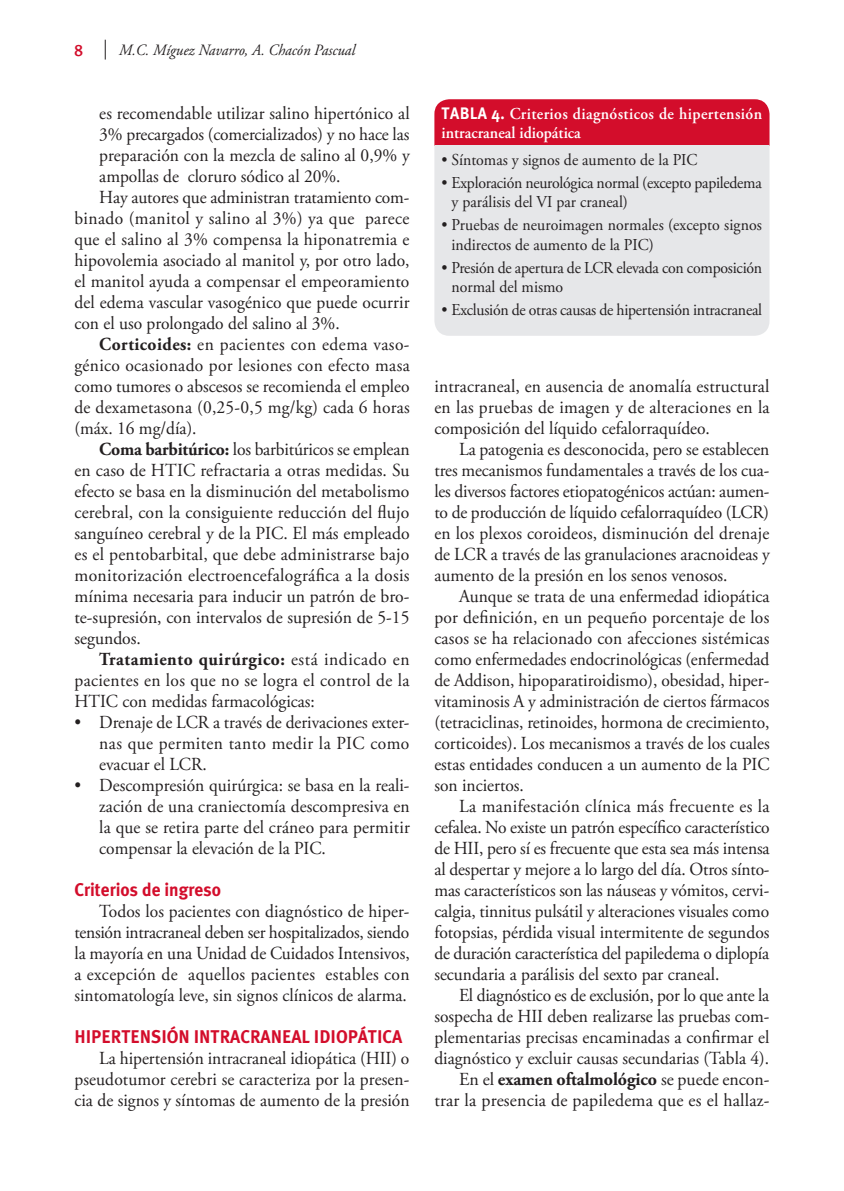
<style>
.page{position:relative;width:844px;height:1191px;background:#fff}
.page>*{position:absolute;margin:0;border:0;box-sizing:border-box;transform-origin:0 0}
.tx{font:18.38px/21px "Adobe Garamond Pro";color:#231f20;text-align:justify;scale:.95 1}
.tx-2{font:18.38px/21px "Adobe Garamond Pro";color:#231f20;text-align:justify;scale:.96 1}
.tx-3{font:18.38px/21px "Adobe Garamond Pro";color:#231f20;text-align:right}
.parr_1{font:700 18.38px "Meta Plus";color:#d30d2b;scale:.95 1}
.parr_2{font:700 18.38px "Meta Plus";color:#d30d2b;scale:.95 1}
.tx-4{font:16.62px/19.2px "Adobe Garamond Pro";letter-spacing:-.015em;color:#231f20;scale:.95 1}
.tx-5{font:16.62px/19.2px "Adobe Garamond Pro";letter-spacing:.005em;color:#231f20;scale:.95 1}
.tx-6{font:600 16.62px/18.4px "Adobe Garamond Pro";letter-spacing:.025em;color:#fff;scale:.95 1}
.t1{font:16.62px "Meta Plus Medium Caps";color:#d30d2b;scale:.95 1}
.t2{font:italic 15.75px "Adobe Garamond Pro";color:#231f20;scale:.95 1}
.s1{font-weight:700}
.s2{font-family:"Meta Plus";font-weight:700}
</style>
<div class="page">
<svg style="left:105px;top:40px;width:1px;height:20px"></svg>
<div style="left:434px;top:99px;width:335px;height:46px;background:#d30d2b"></div>
<div style="left:434px;top:145px;width:335px;height:191px;background:#e6e7e9"></div>
<p class="t1" style="left:74px;top:41px;width:10px">8</p>
<p class="t2" style="left:119px;top:41px;width:250px">M.C. Míguez Navarro, A. Chacón Pascual</p>
<p class="tx" style="left:99px;top:103px;width:328px">es recomendable utilizar salino hipertónico al 3% precargados (comercializados) y no hace las preparación con la mezcla de salino al 0,9% y ampollas de cloruro sódico al 20%.</p>
<p class="tx" style="left:74px;top:187px;width:354px;text-indent:25px">Hay autores que administran tratamiento com&shy;binado (manitol y salino al 3%) ya que parece que el salino al 3% compensa la hiponatremia e hipovolemia asociado al manitol y, por otro lado, el manitol ayuda a compensar el empeoramiento del edema vascular vasogénico que puede ocurrir con el uso prolongado del salino al 3%.</p>
<p class="tx" style="left:74px;top:334px;width:354px;text-indent:25px"><span class="s1">Corticoides:</span> en pacientes con edema vaso&shy;génico ocasionado por lesiones con efecto masa como tumores o abscesos se recomienda el empleo de dexametasona (0,25-0,5 mg/kg) cada 6 horas (máx. 16 mg/día).</p>
<p class="tx-2" style="left:74px;top:439px;width:350px;text-indent:25px"><span class="s1">Coma barbitúrico:</span> los barbitúricos se emplean en caso de HTIC refractaria a otras medidas. Su efecto se basa en la disminución del metabolismo cerebral, con la consiguiente reducción del flujo sanguíneo cerebral y de la PIC. El más empleado es el pentobarbital, que debe administrarse bajo monitorización electroencefalográfica a la dosis mínima necesaria para inducir un patrón de bro&shy;te-supresión, con intervalos de supresión de 5-15 segundos.</p>
<p class="tx" style="left:74px;top:649px;width:354px;text-indent:25px"><span class="s1">Tratamiento quirúrgico:</span> está indicado en pacientes en los que no se logra el control de la HTIC con medidas farmacológicas:</p>
<p class="tx" style="left:99px;top:712px;width:328px;text-indent:-25px">• Drenaje de LCR a través de derivaciones exter&shy;nas que permiten tanto medir la PIC como evacuar el LCR.</p>
<p class="tx" style="left:99px;top:775px;width:328px;text-indent:-25px">• Descompresión quirúrgica: se basa en la reali&shy;zación de una craniectomía descompresiva en la que se retira parte del cráneo para permitir compensar la elevación de la PIC.</p>
<p class="parr_2" style="left:74px;top:879px;width:156px">Criterios de ingreso</p>
<p class="tx" style="left:74px;top:901px;width:354px;text-indent:25px">Todos los pacientes con diagnóstico de hiper&shy;tensión intracraneal deben ser hospitalizados, siendo la mayoría en una Unidad de Cuidados Intensivos, a excepción de aquellos pacientes estables con sintomatología leve, sin signos clínicos de alarma.</p>
<p class="parr_1" style="left:74px;top:1026px;width:346px">HIPERTENSIÓN INTRACRANEAL IDIOPÁTICA</p>
<p class="tx" style="left:74px;top:1048px;width:354px;text-indent:25px">La hipertensión intracraneal idiopática (HII) o pseudotumor cerebri se caracteriza por la presen&shy;cia de signos y síntomas de aumento de la presión</p>
<p class="tx-6" style="left:441px;top:105px;width:339px"><span class="s2">TABLA 4.</span> Criterios diagnósticos de hipertensión intracraneal idiopática</p>
<p class="tx-4" style="left:441px;top:150px;width:271px">• Síntomas y signos de aumento de la PIC</p>
<p class="tx-4" style="left:451px;top:174px;width:328px;text-indent:-10px">• Exploración neurológica normal (excepto papiledema y parálisis del VI par craneal)</p>
<p class="tx-5" style="left:451px;top:216px;width:328px;text-indent:-10px">• Pruebas de neuroimagen normales (excepto signos indirectos de aumento de la PIC)</p>
<p class="tx-4" style="left:451px;top:258px;width:328px;text-indent:-10px">• Presión de apertura de LCR elevada con composición normal del mismo</p>
<p class="tx-4" style="left:441px;top:301px;width:339px">• Exclusión de otras causas de hipertensión intracraneal</p>
<p class="tx" style="left:434px;top:376px;width:354px">intracraneal, en ausencia de anomalía estructural en las pruebas de imagen y de alteraciones en la composición del líquido cefalorraquídeo.</p>
<p class="tx" style="left:434px;top:439px;width:354px;text-indent:25px">La patogenia es desconocida, pero se establecen tres mecanismos fundamentales a través de los cua&shy;les diversos factores etiopatogénicos actúan: aumen&shy;to de producción de líquido cefalorraquídeo (LCR) en los plexos coroideos, disminución del drenaje de LCR a través de las granulaciones aracnoideas y aumento de la presión en los senos venosos.</p>
<p class="tx" style="left:434px;top:586px;width:354px;text-indent:25px">Aunque se trata de una enfermedad idiopática por definición, en un pequeño porcentaje de los casos se ha relacionado con afecciones sistémicas como enfermedades endocrinológicas (enfermedad de Addison, hipoparatiroidismo), obesidad, hiper&shy;vitaminosis A y administración de ciertos fármacos (tetraciclinas, retinoides, hormona de crecimiento, corticoides). Los mecanismos a través de los cuales estas entidades conducen a un aumento de la PIC son inciertos.</p>
<p class="tx" style="left:434px;top:796px;width:354px;text-indent:25px">La manifestación clínica más frecuente es la cefalea. No existe un patrón específico característico de HII, pero sí es frecuente que esta sea más intensa al despertar y mejore a lo largo del día. Otros sínto&shy;mas característicos son las náuseas y vómitos, cervi&shy;calgia, tinnitus pulsátil y alteraciones visuales como fotopsias, pérdida visual intermitente de segundos de duración característica del papiledema o diplopía secundaria a parálisis del sexto par craneal.</p>
<p class="tx" style="left:434px;top:985px;width:354px;text-indent:25px">El diagnóstico es de exclusión, por lo que ante la sospecha de HII deben realizarse las pruebas com&shy;plementarias precisas encaminadas a confirmar el diagnóstico y excluir causas secundarias (Tabla 4).</p>
<p class="tx-3" style="left:434px;top:1069px;width:336px">En el <span class="s1">examen oftalmológico</span> se puede encon&shy;trar la presencia de papiledema que es el hallaz-</p>
</div>
